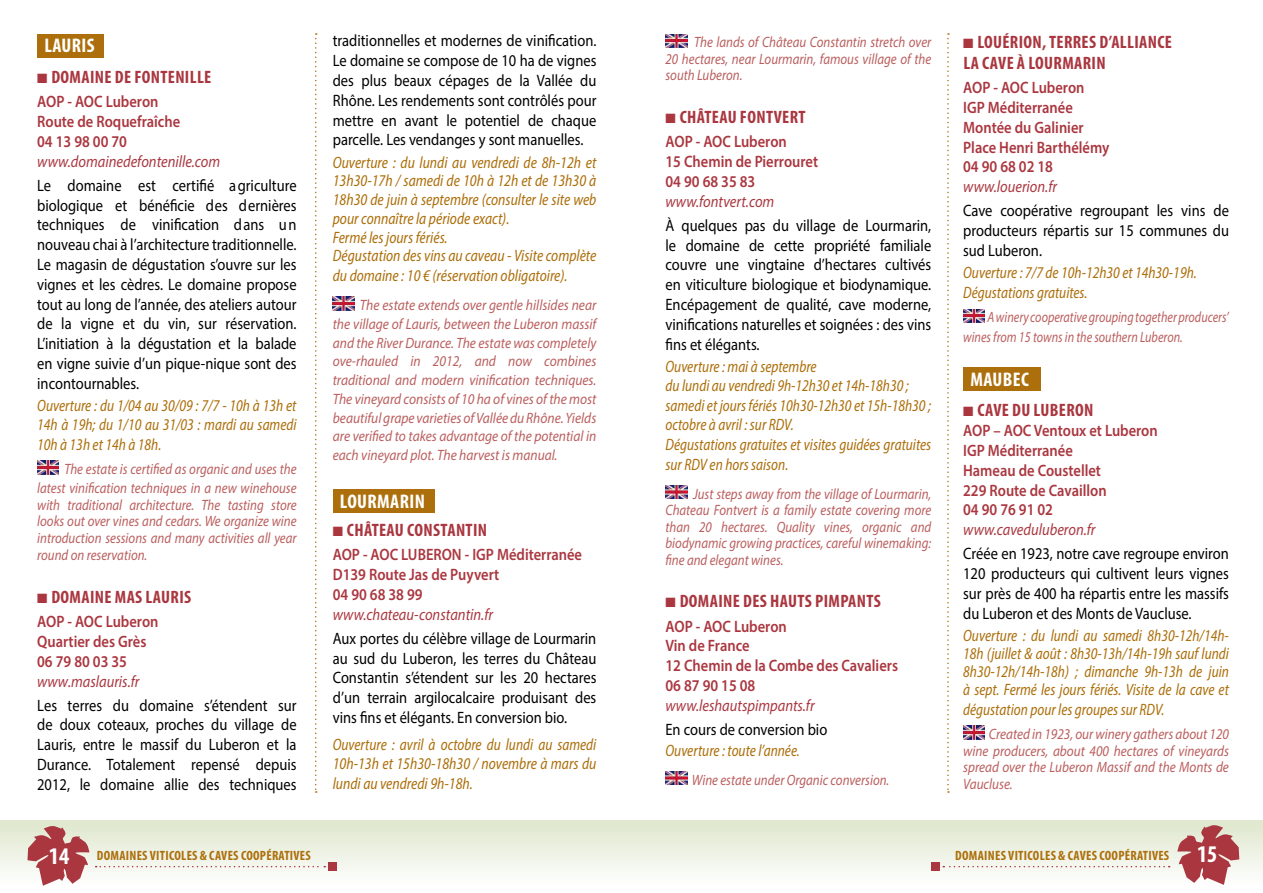
<style>
.page{position:relative;width:1263px;height:893px;background:#fff}
.page>*{position:absolute;margin:0;border:0;box-sizing:border-box;transform-origin:0 0}
.t1{font:700 condensed 24px "Myriad Pro";color:#fff}
.t2{font:700 condensed 19.8px "Myriad Pro";letter-spacing:.02em;color:#fff}
.t3{font:700 condensed 18px/21.6px "Myriad Pro";letter-spacing:.02em;color:#aa3740}
.t4{font:16.5px/19.8px "Myriad Pro";color:#000;text-align:justify;scale:.88 1}
.t5{font:italic semi-condensed 16.5px/19.5px "Myriad Pro";color:#ac6f0b;text-align:justify;scale:.88 1}
.t6{font:600 16.5px/19.8px "Myriad Pro";color:#aa3740;scale:.88 1}
.t7{font:italic semi-condensed 16.5px/18.9px "Myriad Pro";color:#ac6f0b;scale:.9 1}
.t8{font:italic 16.5px "Myriad Pro";color:#aa3740;scale:.88 1}
.t9{font:italic 15px/16.5px "Myriad Pro";color:#bb5e5e;text-align:justify;scale:.86 1}
.t10{font:italic 15px/18.8px "Myriad Pro";color:#bb5e5e;text-align:justify;scale:.9 1}
.t11{font:italic 15px/16.5px "Myriad Pro";color:#bb5e5e;text-align:justify;scale:.88 1}
.t12{font:italic 15px/19.8px "Myriad Pro";color:#bb5e5e;scale:.81 1}
.t13{font:700 condensed 13.5px "Myriad Pro";letter-spacing:.02em;color:#ac6f0b}
</style>
<div class="page">
<div style="left:0;top:821px;width:1263px;height:64px;background:linear-gradient(to bottom,#dfe7cd,#fdfdfc)"></div>
<svg style="left:27px;top:825px;width:62px;height:61px"></svg>
<svg style="left:1177px;top:824px;width:62px;height:61px"></svg>
<div style="left:37px;top:34px;width:67px;height:23px;background:#ac6f0b"></div>
<img style="left:37px;top:461px;width:22px;height:13px">
<img style="left:665px;top:34px;width:22px;height:13px">
<img style="left:665px;top:485px;width:22px;height:14px">
<img style="left:665px;top:771px;width:22px;height:14px">
<img style="left:333px;top:297px;width:21px;height:13px">
<div style="left:333px;top:489px;width:101px;height:24px;background:#ac6f0b"></div>
<img style="left:963px;top:309px;width:22px;height:13px">
<div style="left:963px;top:367px;width:77px;height:24px;background:#ac6f0b"></div>
<img style="left:963px;top:726px;width:22px;height:13px">
<svg style="left:315px;top:33px;width:2px;height:760px"></svg>
<svg style="left:947px;top:33px;width:2px;height:760px"></svg>
<svg style="left:96px;top:866px;width:229px;height:1px"></svg>
<div style="left:328px;top:862px;width:9px;height:9px;background:#aa3740"></div>
<svg style="left:943px;top:866px;width:227px;height:1px"></svg>
<div style="left:931px;top:862px;width:8px;height:9px;background:#aa3740"></div>
<p class="t2" style="left:44px;top:33px;width:52px">LAURIS</p>
<p class="t3" style="left:37px;top:66px;width:176px">■ DOMAINE DE FONTENILLE</p>
<p class="t6" style="left:37px;top:91px;width:164px">AOP - AOC Luberon<br>Route de Roquefraîche<br>04 13 98 00 70</p>
<p class="t8" style="left:37px;top:151px;width:210px">www.domainedefontenille.com</p>
<p class="t4" style="left:37px;top:175px;width:296px">Le domaine est certifié a griculture biologique et bénéficie des dernières techniques de vinification dans un nouveau chai à l’architecture traditionnelle.<br>Le magasin de dégustation s’ouvre sur les vignes et les cèdres. Le domaine propose tout au long de l’année, des ateliers autour de la vigne et du vin, sur réservation.<br>L’initiation à la dégustation et la balade en vigne suivie d’un pique-nique sont des incontournables.</p>
<p class="t5" style="left:37px;top:396px;width:296px">Ouverture : du 1/04 au 30/09 : 7/7 - 10h à 13h et 14h à 19h; du 1/10 au 31/03 : mardi au samedi 10h à 13h et 14h à 18h.</p>
<p class="t9" style="left:37px;top:460px;width:303px;line-height:18.5px;text-align:right">The estate is certified as organic and uses the latest vinification techniques in a new winehouse</p>
<p class="t9" style="left:37px;top:496px;width:303px">with traditional architecture. The tasting store looks out over vines and cedars. We organize wine introduction sessions and many activities all year round on reservation.</p>
<p class="t3" style="left:37px;top:586px;width:156px">■ DOMAINE MAS LAURIS</p>
<p class="t6" style="left:37px;top:611px;width:139px">AOP - AOC Luberon<br>Quartier des Grès<br>06 79 80 03 35</p>
<p class="t8" style="left:37px;top:671px;width:118px">www.maslauris.fr</p>
<p class="t4" style="left:37px;top:695px;width:296px">Les terres du domaine s’étendent sur de doux coteaux, proches du village de Lauris, entre le massif du Luberon et la Durance. Totalement repensé depuis 2012, le domaine allie des techniques</p>
<p class="t4" style="left:333px;top:31px;width:301px">traditionnelles et modernes de vinification.<br>Le domaine se compose de 10 ha de vignes des plus beaux cépages de la Vallée du Rhône. Les rendements sont contrôlés pour mettre en avant le potentiel de chaque parcelle. Les vendanges y sont manuelles.</p>
<p class="t7" style="left:333px;top:152px;width:294px">Ouverture : du lundi au vendredi de 8h-12h et 13h30-17h / samedi de 10h à 12h et de 13h30 à 18h30 de juin à septembre (consulter le site web pour connaître la période exact).<br>Fermé les jours fériés.<br>Dégustation des vins au caveau - Visite complète du domaine : 10 € (réservation obligatoire).</p>
<p class="t10" style="left:333px;top:295px;width:294px;text-indent:27px">The estate extends over gentle hillsides near the village of Lauris, between the Luberon massif and the River Durance. The estate was completely ove-rhauled in 2012, and now combines traditional and modern vinification techniques.<br>The vineyard consists of 10 ha of vines of the most beautiful grape varieties of Vallée du Rhône. Yields are verified to takes advantage of the potential in each vineyard plot. The harvest is manual.</p>
<p class="t2" style="left:340px;top:489px;width:87px">LOURMARIN</p>
<p class="t3" style="left:333px;top:519px;width:156px">■ CHÂTEAU CONSTANTIN</p>
<p class="t6" style="left:333px;top:544px;width:285px">AOP - AOC LUBERON - IGP Méditerranée<br>D139 Route Jas de Puyvert<br>04 90 68 38 99</p>
<p class="t8" style="left:333px;top:604px;width:184px">www.chateau-constantin.fr</p>
<p class="t4" style="left:333px;top:628px;width:301px">Aux portes du célèbre village de Lourmarin au sud du Luberon, les terres du Château Constantin s’étendent sur les 20 hectares d’un terrain argilocalcaire produisant des vins fins et élégants. En conversion bio.</p>
<p class="t5" style="left:333px;top:734px;width:301px">Ouverture : avril à octobre du lundi au samedi 10h-13h et 15h30-18h30 / novembre à mars du lundi au vendredi 9h-18h.</p>
<p class="t9" style="left:665px;top:34px;width:311px;text-indent:29px">The lands of Château Constantin stretch over 20 hectares, near Lourmarin, famous village of the south Luberon.</p>
<p class="t3" style="left:665px;top:106px;width:142px">■ CHÂTEAU FONTVERT</p>
<p class="t6" style="left:665px;top:132px;width:175px">AOP - AOC Luberon<br>15 Chemin de Pierrouret<br>04 90 68 35 83</p>
<p class="t8" style="left:665px;top:191px;width:125px">www.fontvert.com</p>
<p class="t4" style="left:665px;top:215px;width:304px">À quelques pas du village de Lourmarin, le domaine de cette propriété familiale couvre une vingtaine d’hectares cultivés en viticulture biologique et biodynamique.<br>Encépagement de qualité, cave moderne, vinifications naturelles et soignées : des vins fins et élégants.</p>
<p class="t5" style="left:665px;top:356px;width:303px;text-align:left">Ouverture : mai à septembre<br>du lundi au vendredi 9h-12h30 et 14h-18h30 ; samedi et jours fériés 10h30-12h30 et 15h-18h30 ; octobre à avril : sur RDV.<br>Dégustations gratuites et visites guidées gratuites sur RDV en hors saison.</p>
<p class="t9" style="left:665px;top:485px;width:311px;text-indent:28px">Just steps away from the village of Lourmarin, Chateau Fontvert is a family estate covering more than 20 hectares. Quality vines, organic and biodynamic growing practices, careful winemaking: fine and elegant wines.</p>
<p class="t3" style="left:665px;top:590px;width:217px">■ DOMAINE DES HAUTS PIMPANTS</p>
<p class="t6" style="left:665px;top:616px;width:266px">AOP - AOC Luberon<br>Vin de France<br>12 Chemin de la Combe des Cavaliers<br>06 87 90 15 08</p>
<p class="t8" style="left:665px;top:695px;width:171px">www.leshautspimpants.fr</p>
<p class="t4" style="left:665px;top:719px;width:185px">En cours de conversion bio</p>
<p class="t5" style="left:665px;top:740px;width:154px">Ouverture : toute l’année.</p>
<p class="t9" style="left:692px;top:771px;width:231px">Wine estate under Organic conversion.</p>
<p class="t3" style="left:963px;top:30px;width:210px">■ LOUÉRION, TERRES D’ALLIANCE<br>LA CAVE À LOURMARIN</p>
<p class="t6" style="left:963px;top:77px;width:168px">AOP - AOC Luberon<br>IGP Méditerranée<br>Montée du Galinier<br>Place Henri Barthélémy<br>04 90 68 02 18</p>
<p class="t8" style="left:963px;top:176px;width:108px">www.louerion.fr</p>
<p class="t4" style="left:963px;top:201px;width:304px">Cave coopérative regroupant les vins de producteurs répartis sur 15 communes du sud Luberon.</p>
<p class="t5" style="left:963px;top:262px;width:267px">Ouverture : 7/7 de 10h-12h30 et 14h30-19h.<br>Dégustations gratuites.</p>
<p class="t12" style="left:963px;top:307px;width:330px;text-indent:24px">A winery cooperative grouping together producers’ wines from 15 towns in the southern Luberon.</p>
<p class="t2" style="left:970px;top:367px;width:60px">MAUBEC</p>
<p class="t3" style="left:963px;top:399px;width:132px">■ CAVE DU LUBERON</p>
<p class="t6" style="left:963px;top:420px;width:223px">AOP – AOC Ventoux et Luberon<br>IGP Méditerranée<br>Hameau de Coustellet<br>229 Route de Cavaillon<br>04 90 76 91 02</p>
<p class="t8" style="left:963px;top:519px;width:152px">www.caveduluberon.fr</p>
<p class="t4" style="left:963px;top:544px;width:304px">Créée en 1923, notre cave regroupe environ 120 producteurs qui cultivent leurs vignes sur près de 400 ha répartis entre les massifs du Luberon et des Monts de Vaucluse.</p>
<p class="t5" style="left:963px;top:626px;width:304px;line-height:18px">Ouverture : du lundi au samedi 8h30-12h/14h-18h (juillet &amp; août : 8h30-13h/14h-19h sauf lundi 8h30-12h/14h-18h) ; dimanche 9h-13h de juin à sept. Fermé les jours fériés. Visite de la cave et</p>
<p class="t5" style="left:963px;top:699px;width:230px">dégustation pour les groupes sur RDV.</p>
<p class="t11" style="left:963px;top:726px;width:304px;text-indent:26px">Created in 1923, our winery gathers about 120 wine producers, about 400 hectares of vineyards spread over the Luberon Massif and the Monts de Vaucluse.</p>
<h1 class="t1" style="left:49px;top:841px;width:22px">14</h1>
<h1 class="t1" style="left:1197px;top:839px;width:22px">15</h1>
<p class="t13" style="left:97px;top:847px;width:215px">DOMAINES VITICOLES &amp; CAVES COOPÉRATIVES</p>
<p class="t13" style="left:955px;top:847px;width:215px">DOMAINES VITICOLES &amp; CAVES COOPÉRATIVES</p>
</div>
